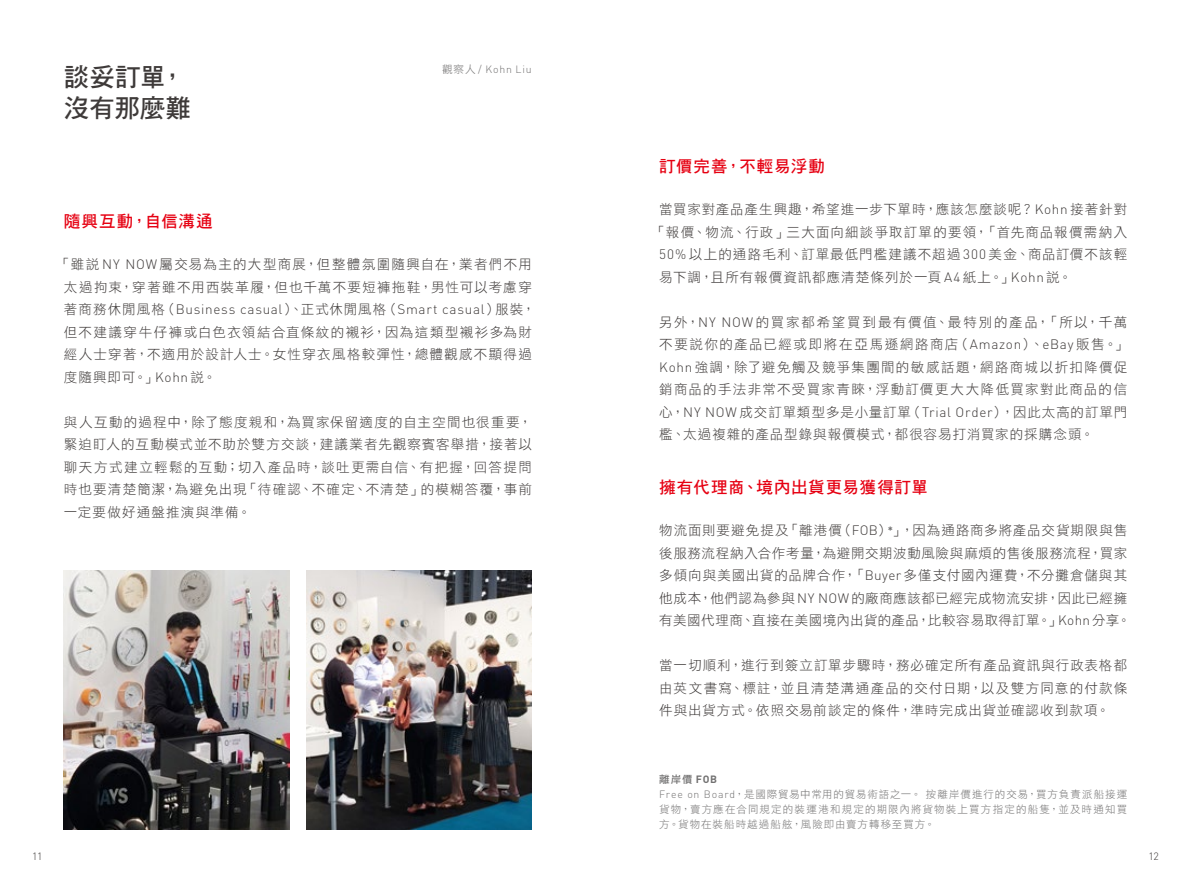
<style>
.page{position:relative;width:1191px;height:893px;background:#fff}
.page>*{position:absolute;margin:0;border:0;box-sizing:border-box;transform-origin:0 0}
.t1{font:25.5px/31.5px "DF Hei Std W7";letter-spacing:.005em;color:#3e3a39}
.t2{font:16.5px "DF Hei Std W7";letter-spacing:.055em;color:#e60012}
.t3{font:13.5px/22.5px "DF Hei Std W3";letter-spacing:.075em;color:#3e3a39;text-align:justify}
.t4{font:13.5px/22.5px "DF Hei Std W3";letter-spacing:.05em;color:#3e3a39}
.t5{font:13.5px/22.5px "DF Hei Std W3";letter-spacing:.095em;color:#3e3a39;text-align:center}
.t6{font:300 13.5px "DIN";letter-spacing:.05em;color:#3e3a39}
.t7{font:10.5px/15px "DF Hei Std W3";letter-spacing:.1em;color:#727171;text-align:justify}
.t8{font:300 10.5px "DIN";letter-spacing:.07em;color:#727171}
.t9{font:10.5px "DF Hei Std W7";color:#727171}
.t10{font:300 10.5px "DIN";color:#3e3a39}
.s1{font-family:"DF Hei Std W3";font-weight:400}
.s2{font-family:"DIN";font-weight:300}
.s3{font-family:"DIN";font-weight:700;font-size:10.5px;color:#727171}
.s4{font-family:"DIN";font-weight:700}
</style>
<div class="page">
<img style="left:64px;top:571px;width:225px;height:258px">
<img style="left:306px;top:571px;width:225px;height:258px">
<h1 class="t1" style="left:64px;top:60px;width:129px">談妥訂單，沒有那麼難</h1>
<p class="t8" style="left:442px;top:63px;width:91px"><span class="s1">觀察人</span> / Kohn Liu</p>
<p class="t2" style="left:64px;top:212px;width:150px">隨興互動，自信溝通</p>
<p class="t5" style="left:57px;top:253px;width:476px">「雖說<span class="s2">NY NOW</span>屬交易為主的大型商展，但整體氛圍隨興自在，業者們不用太過拘束，穿著雖不用西裝革履，但也千萬不要短褲拖鞋，男性可以考慮穿</p>
<p class="t6" style="left:64px;top:301px;width:473px"><span class="s1">著商務休閒風格（</span>Business casual<span class="s1">）、正式休閒風格（</span>Smart casual<span class="s1">）服裝，</span></p>
<p class="t3" style="left:64px;top:320px;width:469px">但不建議穿牛仔褲或白色衣領結合直條紋的襯衫，因為這類型襯衫多為財經人士穿著，不適用於設計人士。女性穿衣風格較彈性，總體觀感不顯得過度隨興即可。」<span class="s2">Kohn</span> 說。</p>
<p class="t3" style="left:64px;top:410px;width:469px">與人互動的過程中，除了態度親和，為買家保留適度的自主空間也很重要，緊迫盯人的互動模式並不助於雙方交談，建議業者先觀察賓客舉措，接著以聊天方式建立輕鬆的互動；切入產品時，談吐更需自信、有把握，回答提問時也要清楚簡潔，為避免出現「待確認、不確定、不清楚」的模糊答覆，事前一定要做好通盤推演與準備。</p>
<p class="t2" style="left:659px;top:157px;width:167px">訂價完善，不輕易浮動</p>
<p class="t3" style="left:659px;top:198px;width:469px">當買家對產品產生興趣，希望進一步下單時，應該怎麼談呢？<span class="s2">Kohn</span> 接著針對</p>
<p class="t3" style="left:652px;top:220px;width:476px">「報價、物流、行政」三大面向細談爭取訂單的要領，「首先商品報價需納入</p>
<p class="t3" style="left:659px;top:243px;width:469px"><span class="s2">50%</span> 以上的通路毛利、訂單最低門檻建議不超過 <span class="s2">300</span> 美金、商品訂價不該輕</p>
<p class="t3" style="left:659px;top:265px;width:414px">易下調，且所有報價資訊都應清楚條列於一頁 <span class="s2">A4</span> 紙上。」<span class="s2">Kohn</span>說。</p>
<p class="t3" style="left:659px;top:310px;width:469px">另外，<span class="s2">NY NOW</span>的買家都希望買到最有價值、最特別的產品，「所以，千萬不要說你的產品已經或即將在亞馬遜網路商店（<span class="s2">Amazon</span>）、<span class="s2">eBay</span>販售。」<span class="s2">Kohn</span>強調，除了避免觸及競爭集團間的敏感話題，網路商城以折扣降價促銷商品的手法非常不受買家青睞，浮動訂價更大大降低買家對此商品的信心，<span class="s2">NY NOW</span> 成交訂單類型多是小量訂單（<span class="s2">Trial Order</span>），因此太高的訂單門檻、太過複雜的產品型錄與報價模式，都很容易打消買家的採購念頭。</p>
<p class="t2" style="left:659px;top:478px;width:270px">擁有代理商、境內出貨更易獲得訂單</p>
<p class="t4" style="left:659px;top:519px;width:473px">物流面則要避免提及「離港價（<span class="s2">FOB</span>）<span class="s3">*</span>」，因為通路商多將產品交貨期限與售後服務流程納入合作考量，為避開交期波動風險與麻煩的售後服務流程，買家多傾向與美國出貨的品牌合作，「<span class="s2">Buyer</span>多僅支付國內運費，不分攤倉儲與其他成本，他們認為參與<span class="s2">NY NOW</span> 的廠商應該都已經完成物流安排，因此已經擁有美國代理商、直接在美國境內出貨的產品，比較容易取得訂單。」<span class="s2">Kohn</span>分享。</p>
<p class="t3" style="left:659px;top:654px;width:469px">當一切順利，進行到簽立訂單步驟時，務必確定所有產品資訊與行政表格都由英文書寫、標註，並且清楚溝通產品的交付日期，以及雙方同意的付款條件與出貨方式。依照交易前談定的條件，準時完成出貨並確認收到款項。</p>
<p class="t9" style="left:659px;top:773px;width:59px">離岸價 <span class="s4">FOB</span></p>
<p class="t7" style="left:659px;top:786px;width:469px"><span class="s2">Free on Board</span>，是國際貿易中常用的貿易術語之一。按離岸價進行的交易，買方負責派船接運貨物，賣方應在合同規定的裝運港和規定的期限內將貨物裝上買方指定的船隻，並及時通知買方。貨物在裝船時越過船舷，風險即由賣方轉移至買方。</p>
<p class="t10" style="left:32px;top:849px;width:12px">11</p>
<p class="t10" style="left:1148px;top:849px;width:12px">12</p>
</div>
